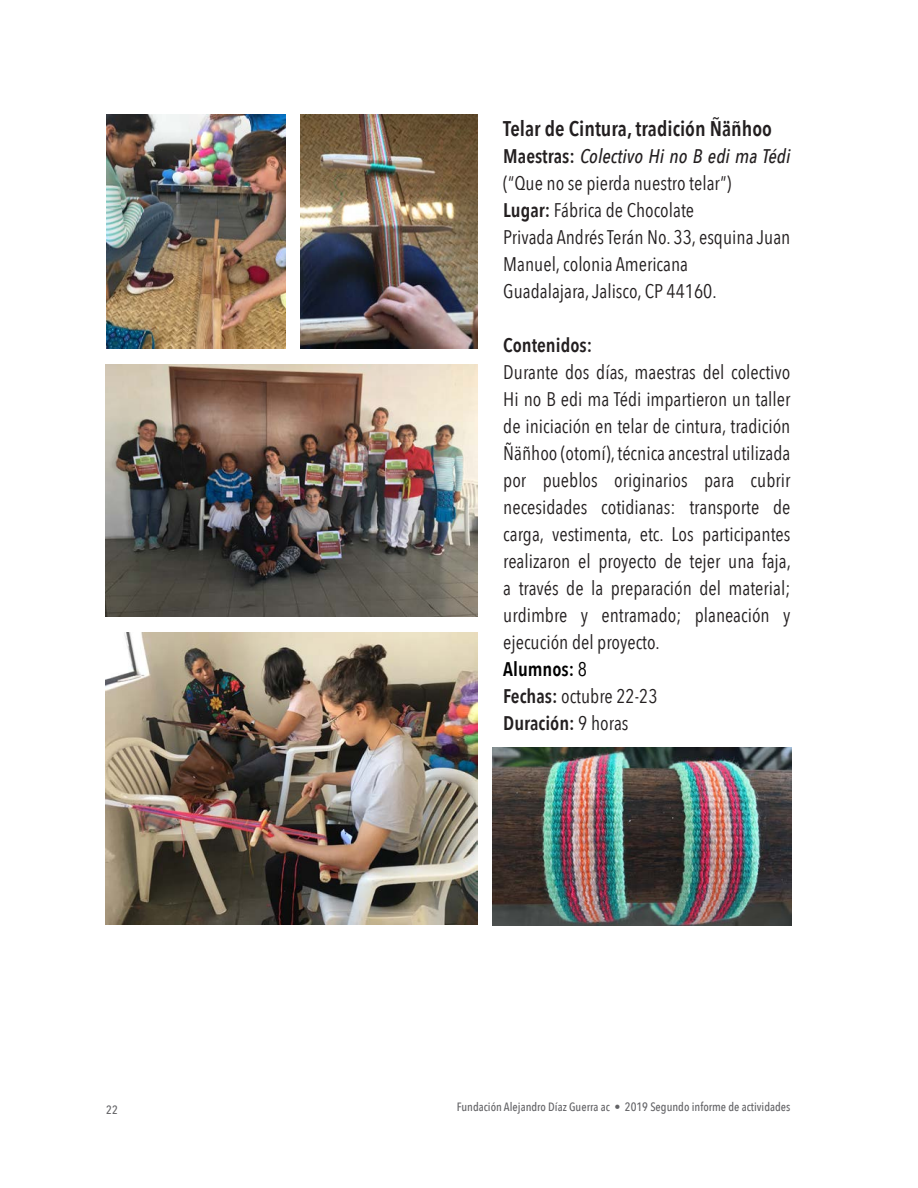
<style>
.page{position:relative;width:918px;height:1188px;background:#fff}
.page>*{position:absolute;margin:0;border:0;box-sizing:border-box;transform-origin:0 0}
.Subtitulo_2{font:600 21.15px "Avenir Next Condensed";color:#231f20}
.Cuerpo_de_texto{font:19.65px/27px "Avenir Next Condensed";color:#231f20}
.Cuerpo_de_texto-2{font:600 19.65px "Avenir Next Condensed";color:#231f20}
.Cuerpo_de_texto-3{font:600 19.65px "Avenir Next Condensed";color:#000}
.t1{font:500 12px "Avenir Next Condensed";color:#636366}
.s1{font-weight:600}
.s2{font-weight:500;font-style:italic}
.s3{font-weight:400}
.s4{font-size:12.15px}
</style>
<div class="page">
<img style="left:107px;top:115px;width:178px;height:234px">
<img style="left:106px;top:632px;width:372px;height:292px">
<img style="left:492px;top:747px;width:299px;height:178px">
<img style="left:301px;top:115px;width:177px;height:234px">
<img style="left:106px;top:365px;width:372px;height:251px">
<p class="Subtitulo_2" style="left:503px;top:110px;width:270px">Telar de Cintura, tradición Ñäñhoo</p>
<p class="Cuerpo_de_texto" style="left:503px;top:142px;width:289px"><span class="s1">Maestras:</span> <span class="s2">Colectivo Hi no B edi ma Tédi </span>(“Que no se pierda nuestro telar”)</p>
<p class="Cuerpo_de_texto" style="left:503px;top:196px;width:192px"><span class="s1">Lugar:</span> Fábrica de Chocolate</p>
<p class="Cuerpo_de_texto" style="left:503px;top:223px;width:289px">Privada Andrés Terán No. 33, esquina Juan<br>Manuel, colonia Americana</p>
<p class="Cuerpo_de_texto" style="left:503px;top:277px;width:215px">Guadalajara, Jalisco, CP 44160.</p>
<p class="Cuerpo_de_texto-2" style="left:503px;top:328px;width:90px">Contenidos:</p>
<p class="Cuerpo_de_texto" style="left:503px;top:358px;width:289px;text-align:justify">Durante dos días, maestras del colectivo Hi no B edi ma Tédi impartieron un taller de iniciación en telar de cintura, tradición Ñäñhoo (otomí), técnica ancestral utilizada por pueblos originarios para cubrir necesidades cotidianas: transporte de carga, vestimenta, etc. Los participantes realizaron el proyecto de tejer una faja, a través de la preparación del material; urdimbre y entramado; planeación y ejecución del proyecto.</p>
<p class="Cuerpo_de_texto-3" style="left:503px;top:652px;width:85px">Alumnos: <span class="s3">8</span></p>
<p class="Cuerpo_de_texto" style="left:503px;top:682px;width:156px"><span class="s1">Fechas:</span> octubre 22-23</p>
<p class="Cuerpo_de_texto-2" style="left:503px;top:706px;width:127px">Duración: <span class="s3">9 horas</span></p>
<p class="t1" style="left:106px;top:1103px;width:13px">22</p>
<p class="t1" style="left:457px;top:1100px;width:335px">Fundación Alejandro Díaz Guerra ac • <span class="s4">2019 Segundo informe de actividades</span></p>
</div>
